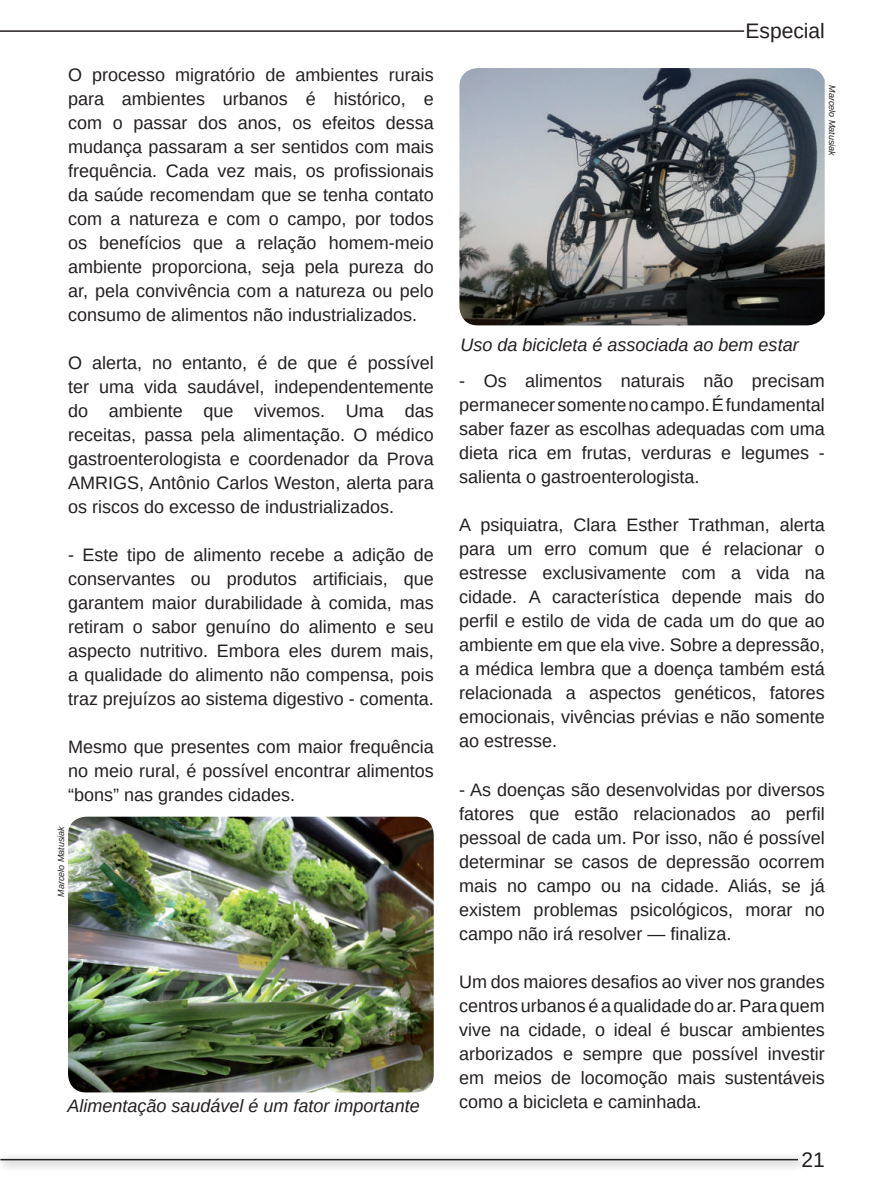
<style>
.page{position:relative;width:893px;height:1191px;background:#fff}
.page>*{position:absolute;margin:0;border:0;box-sizing:border-box;transform-origin:0 0}
.t1{font:21px "Liberation Sans";color:#231f20}
.t2{font:18px/24px "Liberation Sans";color:#231f20;text-align:justify}
.t3{font:italic 18px "Liberation Sans";color:#231f20}
.t4{font:italic 9px "Liberation Sans";color:#231f20}
</style>
<div class="page">
<hr style="left:0;top:30px;width:744px;height:2px;background:#231f20">
<div style="left:0;top:1153px;width:809px;height:18px;background:#231f20;opacity:.75"></div>
<hr style="left:0;top:1158px;width:798px;height:2px;background:#231f20">
<img style="left:459px;top:68px;width:366px;height:257px">
<img style="left:68px;top:816px;width:366px;height:276px">
<p class="t2" style="left:68px;top:63px;width:367px">O processo migratório de ambientes rurais para ambientes urbanos é histórico, e com o passar dos anos, os efeitos dessa mudança passaram a ser sentidos com mais frequência. Cada vez mais, os profissionais da saúde recomendam que se tenha contato com a natureza e com o campo, por todos os benefícios que a relação homem-meio ambiente proporciona, seja pela pureza do ar, pela convivência com a natureza ou pelo consumo de alimentos não industrializados.</p>
<p class="t2" style="left:68px;top:351px;width:367px">O alerta, no entanto, é de que é possível ter uma vida saudável, independentemente do ambiente que vivemos. Uma das receitas, passa pela alimentação. O médico gastroenterologista e coordenador da Prova AMRIGS, Antônio Carlos Weston, alerta para os riscos do excesso de industrializados.</p>
<p class="t2" style="left:68px;top:543px;width:367px">- Este tipo de alimento recebe a adição de conservantes ou produtos artificiais, que garantem maior durabilidade à comida, mas retiram o sabor genuíno do alimento e seu aspecto nutritivo. Embora eles durem mais, a qualidade do alimento não compensa, pois traz prejuízos ao sistema digestivo - comenta.</p>
<p class="t2" style="left:68px;top:735px;width:367px">Mesmo que presentes com maior frequência no meio rural, é possível encontrar alimentos “bons” nas grandes cidades.</p>
<p class="t4" style="left:55px;top:896px;width:72px;rotate:-90deg">Marcelo Matusiak</p>
<p class="t3" style="left:67px;top:1093px;width:354px">Alimentação saudável é um fator importante</p>
<p class="t1" style="left:746px;top:17px;width:81px">Especial</p>
<p class="t4" style="left:838px;top:85px;width:72px;rotate:90deg">Marcelo Matusiak</p>
<p class="t3" style="left:460px;top:333px;width:340px">Uso da bicicleta é associada ao bem estar</p>
<p class="t2" style="left:459px;top:369px;width:367px">- Os alimentos naturais não precisam permanecer somente no campo. É fundamental saber fazer as escolhas adequadas com uma dieta rica em frutas, verduras e legumes - salienta o gastroenterologista.</p>
<p class="t2" style="left:459px;top:513px;width:367px">A psiquiatra, Clara Esther Trathman, alerta para um erro comum que é relacionar o estresse exclusivamente com a vida na cidade. A característica depende mais do perfil e estilo de vida de cada um do que ao ambiente em que ela vive. Sobre a depressão, a médica lembra que a doença também está relacionada a aspectos genéticos, fatores emocionais, vivências prévias e não somente ao estresse.</p>
<p class="t2" style="left:459px;top:777px;width:367px">- As doenças são desenvolvidas por diversos fatores que estão relacionados ao perfil pessoal de cada um. Por isso, não é possível determinar se casos de depressão ocorrem mais no campo ou na cidade. Aliás, se já existem problemas psicológicos, morar no campo não irá resolver — finaliza.</p>
<p class="t2" style="left:459px;top:969px;width:367px">Um dos maiores desafios ao viver nos grandes centros urbanos é a qualidade do ar. Para quem vive na cidade, o ideal é buscar ambientes arborizados e sempre que possível investir em meios de locomoção mais sustentáveis como a bicicleta e caminhada.</p>
<p class="t1" style="left:802px;top:1146px;width:25px">21</p>
</div>
